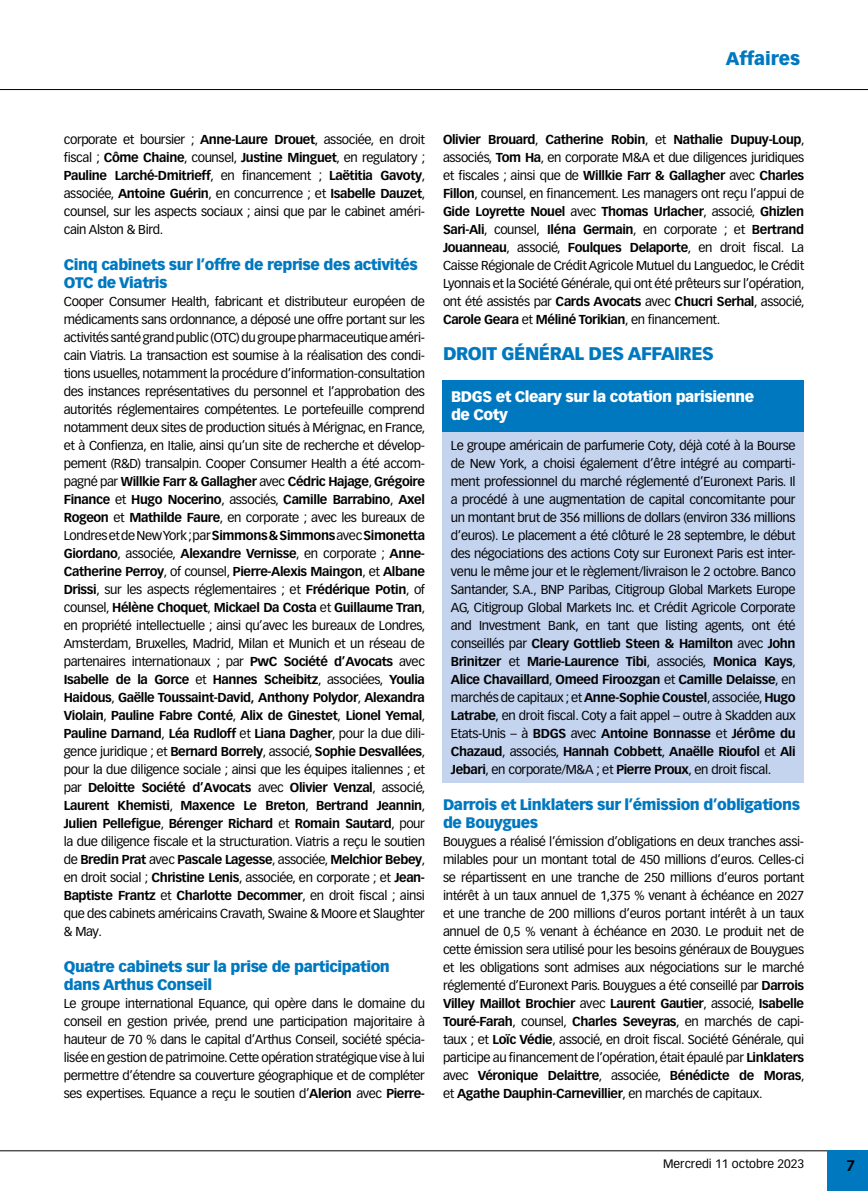
<style>
.page{position:relative;width:868px;height:1191px;background:#fff}
.page>*{position:absolute;margin:0;border:0;box-sizing:border-box;transform-origin:0 0}
.t1{font:900 18px "Vectora LT Pro";letter-spacing:-.03em;color:#0078bf}
.t2{font:900 18px "Vectora LT Pro";color:#0078bf}
.t3{font:900 15px/18px "Vectora LT Pro";letter-spacing:-.03em;color:#0078bf}
.t4{font:900 15px/18px "Vectora LT Pro";letter-spacing:-.03em;color:#fff}
.t5{font:700 15px "Vectora LT Pro";color:#000}
.t6{font:12.75px/18px "Vectora LT Pro";letter-spacing:-.03em;color:#000;text-align:justify}
.t7{font:12px "Vectora LT Pro";color:#000}
.s1{font-weight:700}
</style>
<div class="page">
<hr style="left:0;top:1150px;width:867px;height:1px;background:#000">
<div style="left:827px;top:1150px;width:40px;height:41px;background:#0078bf"></div>
<hr style="left:0;top:89px;width:867px;height:1px;background:#000">
<div style="left:442px;top:420px;width:362px;height:363px;background:#c4d3ee"></div>
<div style="left:442px;top:380px;width:362px;height:51px;background:#0078bf"></div>
<h1 class="t2" style="left:725px;top:47px;width:76px">Affaires</h1>
<p class="t6" style="left:64px;top:131px;width:363px">corporate et boursier ; <span class="s1">Anne-Laure Drouet</span>, associée, en droit fiscal ; <span class="s1">Côme Chaine</span>, counsel, <span class="s1">Justine Minguet</span>, en regulatory ; <span class="s1">Pauline Larché-Dmitrieff</span>, en financement ; <span class="s1">Laëtitia Gavoty</span>, associée, <span class="s1">Antoine Guérin</span>, en concurrence ; et <span class="s1">Isabelle Dauzet</span>, counsel, sur les aspects sociaux ; ainsi que par le cabinet améri&shy;cain Alston &amp; Bird.</p>
<p class="t3" style="left:64px;top:256px;width:355px">Cinq cabinets sur l’offre de reprise des activités<br>OTC de Viatris</p>
<p class="t6" style="left:64px;top:293px;width:363px">Cooper Consumer Health, fabricant et distributeur européen de médicaments sans ordonnance, a déposé une offre portant sur les activités santé grand public (OTC) du groupe pharmaceutique améri&shy;cain Viatris. La transaction est soumise à la réalisation des condi&shy;tions usuelles, notamment la procédure d’information-consultation des instances représentatives du personnel et l’approbation des autorités réglementaires compétentes. Le portefeuille comprend notamment deux sites de production situés à Mérignac, en France, et à Confienza, en Italie, ainsi qu’un site de recherche et dévelop&shy;pement (R&amp;D) transalpin. Cooper Consumer Health a été accom&shy;pagné par <span class="s1">Willkie Farr &amp; Gallagher</span> avec <span class="s1">Cédric Hajage</span>, <span class="s1">Grégoire Finance</span> et <span class="s1">Hugo Nocerino</span>, associés, <span class="s1">Camille Barrabino</span>, <span class="s1">Axel Rogeon</span> et <span class="s1">Mathilde Faure</span>, en corporate ; avec les bureaux de Londres et de New York ; par <span class="s1">Simmons &amp; Simmons</span> avec <span class="s1">Simonetta Giordano</span>, associée, <span class="s1">Alexandre Vernisse</span>, en corporate ; <span class="s1">Anne-Catherine Perroy</span>, of counsel, <span class="s1">Pierre-Alexis Maingon</span>, et <span class="s1">Albane Drissi</span>, sur les aspects réglementaires ; et <span class="s1">Frédérique Potin</span>, of counsel, <span class="s1">Hélène Choquet</span>, <span class="s1">Mickael Da Costa</span> et <span class="s1">Guillaume Tran</span>, en propriété intellectuelle ; ainsi qu’avec les bureaux de Londres, Amsterdam, Bruxelles, Madrid, Milan et Munich et un réseau de partenaires internationaux ; par <span class="s1">PwC Société d’Avocats</span> avec <span class="s1">Isabelle de la Gorce</span> et <span class="s1">Hannes Scheibitz</span>, associées, <span class="s1">Youlia Haidous</span>, <span class="s1">Gaëlle Toussaint-David, Anthony Polydor</span>, <span class="s1">Alexandra Violain</span>, <span class="s1">Pauline Fabre Conté</span>, <span class="s1">Alix de Ginestet</span>, <span class="s1">Lionel Yemal</span>, <span class="s1">Pauline Darnand</span>, <span class="s1">Léa Rudloff</span> et <span class="s1">Liana Dagher</span>, pour la due dili&shy;gence juridique ; et <span class="s1">Bernard Borrely</span>, associé, <span class="s1">Sophie Desvallées</span>, pour la due diligence sociale ; ainsi que les équipes italiennes ; et par <span class="s1">Deloitte Société d’Avocats</span> avec <span class="s1">Olivier Venzal</span>, associé, <span class="s1">Laurent Khemisti</span>, <span class="s1">Maxence Le Breton</span>, <span class="s1">Bertrand Jeannin</span>, <span class="s1">Julien Pellefigue</span>, <span class="s1">Bérenger Richard</span> et <span class="s1">Romain Sautard</span>, pour la due diligence fiscale et la structuration. Viatris a reçu le soutien de <span class="s1">Bredin Prat</span> avec <span class="s1">Pascale Lagesse</span>, associée, <span class="s1">Melchior Bebey</span>, en droit social ; <span class="s1">Christine Lenis</span>, associée, en corporate ; et <span class="s1">Jean-Baptiste Frantz</span> et <span class="s1">Charlotte Decommer</span>, en droit fiscal ; ainsi que des cabinets américains Cravath, Swaine &amp; Moore et Slaughter &amp; May.</p>
<p class="t3" style="left:64px;top:958px;width:327px">Quatre cabinets sur la prise de participation dans Arthus Conseil</p>
<p class="t6" style="left:64px;top:995px;width:362px">Le groupe international Equance, qui opère dans le domaine du conseil en gestion privée, prend une participation majoritaire à hauteur de 70 % dans le capital d’Arthus Conseil, société spécia&shy;lisée en gestion de patrimoine. Cette opération stratégique vise à lui permettre d’étendre sa couverture géographique et de compléter ses expertises. Equance a reçu le soutien d’<span class="s1">Alerion</span> avec <span class="s1">Pierre-</span></p>
<p class="t6" style="left:443px;top:131px;width:363px"><span class="s1">Olivier Brouard</span>, <span class="s1">Catherine Robin</span>, et <span class="s1">Nathalie Dupuy-Loup</span>, associés, <span class="s1">Tom Ha</span>, en corporate M&amp;A et due diligences juridiques et fiscales ; ainsi que de <span class="s1">Willkie Farr &amp; Gallagher</span> avec <span class="s1">Charles Fillon</span>, counsel, en financement. Les managers ont reçu l’appui de <span class="s1">Gide Loyrette Nouel</span> avec <span class="s1">Thomas Urlacher</span>, associé, <span class="s1">Ghizlen Sari-Ali</span>, counsel, <span class="s1">Iléna Germain</span>, en corporate ; et <span class="s1">Bertrand Jouanneau</span>, associé, <span class="s1">Foulques Delaporte</span>, en droit fiscal. La Caisse Régionale de Crédit Agricole Mutuel du Languedoc, le Crédit Lyonnais et la Société Générale, qui ont été prêteurs sur l’opération, ont été assistés par <span class="s1">Cards Avocats</span> avec <span class="s1">Chucri Serhal</span>, associé, <span class="s1">Carole Geara</span> et <span class="s1">Méliné Torikian</span>, en financement.</p>
<h1 class="t1" style="left:443px;top:342px;width:272px">DROIT GÉNÉRAL DES AFFAIRES</h1>
<p class="t4" style="left:451px;top:388px;width:305px">BDGS et Cleary sur la cotation parisienne de Coty</p>
<p class="t6" style="left:451px;top:437px;width:346px">Le groupe américain de parfumerie Coty, déjà coté à la Bourse de New York, a choisi également d’être intégré au comparti&shy;ment professionnel du marché réglementé d’Euronext Paris. Il a procédé à une augmentation de capital concomitante pour un montant brut de 356 millions de dollars (environ 336 millions d’euros). Le placement a été clôturé le 28 septembre, le début des négociations des actions Coty sur Euronext Paris est inter&shy;venu le même jour et le règlement/livraison le 2 octobre. Banco Santander, S.A., BNP Paribas, Citigroup Global Markets Europe AG, Citigroup Global Markets Inc. et Crédit Agricole Corporate and Investment Bank, en tant que listing agents, ont été conseillés par <span class="s1">Cleary Gottlieb Steen &amp; Hamilton</span> avec <span class="s1">John Brinitzer</span> et <span class="s1">Marie-Laurence Tibi</span>, associés, <span class="s1">Monica Kays</span>, <span class="s1">Alice Chavaillard</span>, <span class="s1">Omeed Firoozgan</span> et <span class="s1">Camille Delaisse</span>, en marchés de capitaux ; et <span class="s1">Anne-Sophie Coustel</span>, associée, <span class="s1">Hugo Latrabe</span>, en droit fiscal. Coty a fait appel – outre à Skadden aux Etats-Unis – à <span class="s1">BDGS</span> avec <span class="s1">Antoine Bonnasse</span> et <span class="s1">Jérôme du Chazaud</span>, associés, <span class="s1">Hannah Cobbett</span>, <span class="s1">Anaëlle Rioufol</span> et <span class="s1">Ali Jebari</span>, en corporate/M&amp;A ; et <span class="s1">Pierre Proux</span>, en droit fiscal.</p>
<p class="t3" style="left:443px;top:796px;width:358px">Darrois et Linklaters sur l’émission d’obligations de Bouygues</p>
<p class="t6" style="left:443px;top:833px;width:363px">Bouygues a réalisé l’émission d’obligations en deux tranches assi&shy;milables pour un montant total de 450 millions d’euros. Celles-ci se répartissent en une tranche de 250 millions d’euros portant intérêt à un taux annuel de 1,375 % venant à échéance en 2027 et une tranche de 200 millions d’euros portant intérêt à un taux annuel de 0,5 % venant à échéance en 2030. Le produit net de cette émission sera utilisé pour les besoins généraux de Bouygues et les obligations sont admises aux négociations sur le marché réglementé d’Euronext Paris. Bouygues a été conseillé par <span class="s1">Darrois Villey Maillot Brochier</span> avec <span class="s1">Laurent Gautier</span>, associé, <span class="s1">Isabelle Touré-Farah</span>, counsel, <span class="s1">Charles Seveyras</span>, en marchés de capi&shy;taux ; et <span class="s1">Loïc Védie</span>, associé, en droit fiscal. Société Générale, qui participe au financement de l’opération, était épaulé par <span class="s1">Linklaters </span>avec <span class="s1">Véronique Delaittre</span>, associée, <span class="s1">Bénédicte de Moras</span>, et <span class="s1">Agathe Dauphin-Carnevillier</span>, en marchés de capitaux.</p>
<p class="t7" style="left:663px;top:1157px;width:142px">Mercredi 11 octobre 2023</p>
<p class="t5" style="left:846px;top:1156px;width:10px">7</p>
</div>
